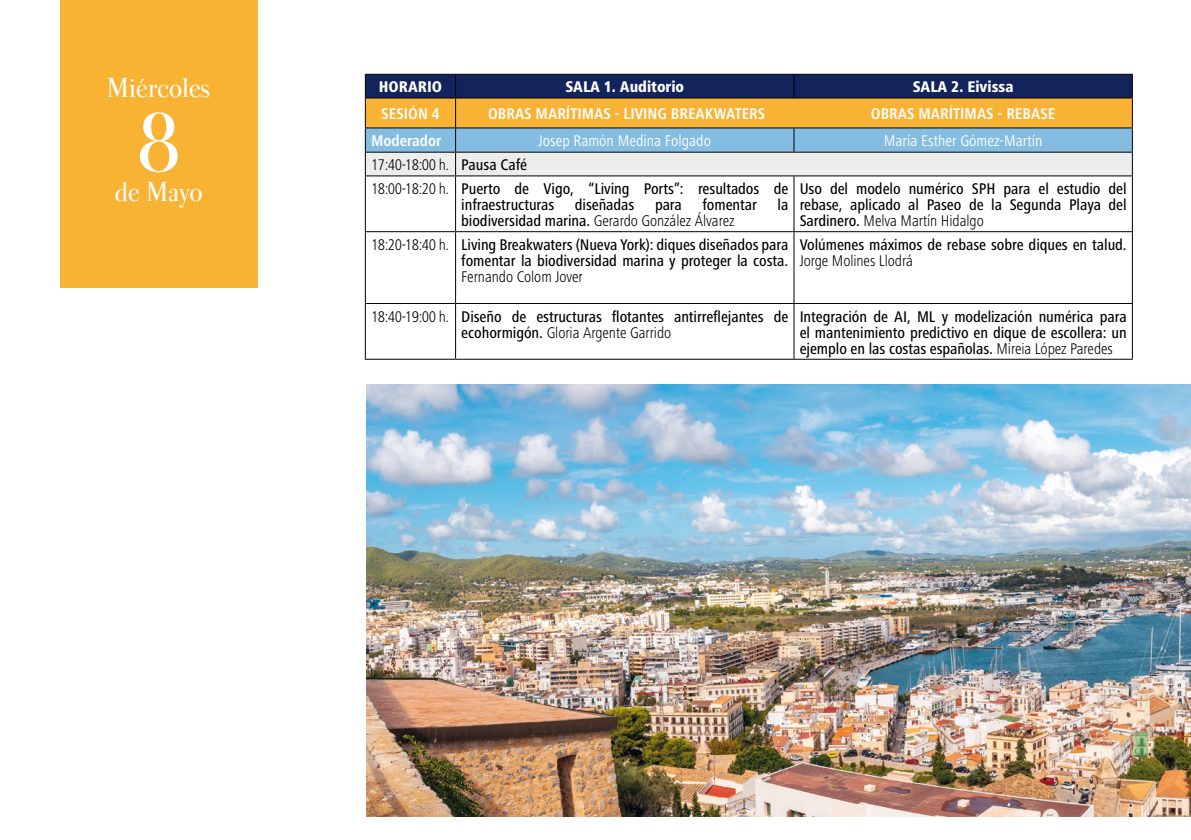
<style>
.page{position:relative;width:1191px;height:840px;background:#fff}
.page>*{position:absolute;margin:0;border:0;box-sizing:border-box;transform-origin:0 0}
.t1{font:72px "Valentina";color:#fff}
.t2{font:24px "Valentina";letter-spacing:-.005em;color:#fff}
.t3{font:500 condensed 16px/16px "Frutiger Next LT";letter-spacing:-.005em;color:#000}
.t4{font:300 condensed 16px "Frutiger Next LT";letter-spacing:-.005em;color:#000}
.t5{font:700 condensed 16px "Frutiger Next LT";color:#fff}
.t6{font:condensed 16px "Frutiger Next LT";color:#fff}
.t7{font:800 condensed 16px "Frutiger Next LT";color:#fff}
.s1{font-weight:300}
.s2{font-weight:500}
</style>
<div class="page">
<hr style="left:365px;top:176px;width:1px;height:55px;background:#000">
<hr style="left:455px;top:176px;width:1px;height:55px;background:#000">
<hr style="left:1131px;top:176px;width:1px;height:55px;background:#000">
<hr style="left:365px;top:231px;width:90px;height:1px;background:#000">
<hr style="left:365px;top:232px;width:1px;height:71px;background:#000">
<hr style="left:455px;top:231px;width:339px;height:1px;background:#000">
<hr style="left:455px;top:232px;width:1px;height:71px;background:#000">
<hr style="left:794px;top:231px;width:338px;height:1px;background:#000">
<hr style="left:1131px;top:232px;width:1px;height:71px;background:#000">
<hr style="left:365px;top:303px;width:90px;height:1px;background:#000">
<hr style="left:365px;top:304px;width:1px;height:54px;background:#000">
<hr style="left:455px;top:303px;width:339px;height:1px;background:#000">
<hr style="left:455px;top:304px;width:1px;height:54px;background:#000">
<hr style="left:794px;top:303px;width:338px;height:1px;background:#000">
<hr style="left:1131px;top:304px;width:1px;height:54px;background:#000">
<hr style="left:365px;top:358px;width:90px;height:1px;background:#000">
<hr style="left:455px;top:358px;width:339px;height:1px;background:#000">
<hr style="left:794px;top:358px;width:338px;height:1px;background:#000">
<hr style="left:793px;top:176px;width:1px;height:55px;background:#000">
<hr style="left:793px;top:232px;width:1px;height:71px;background:#000">
<hr style="left:793px;top:304px;width:1px;height:54px;background:#000">
<svg style="left:365px;top:74px;width:767px;height:102px;background:#9d9a8b"></svg>
<hr style="left:794px;top:97px;width:338px;height:1px;background:#000">
<div style="left:60px;top:0;width:198px;height:287px;background:#f8b334"></div>
<img style="left:367px;top:384px;width:824px;height:432px">
<h2 class="t2" style="left:107px;top:72px;width:105px">Miércoles</h2>
<h1 class="t1" style="left:137px;top:94px;width:46px">8</h1>
<h2 class="t2" style="left:115px;top:175px;width:89px">de Mayo</h2>
<p class="t7" style="left:379px;top:78px;width:65px">HORARIO</p>
<p class="t7" style="left:565px;top:78px;width:120px">SALA 1. Auditorio</p>
<p class="t7" style="left:912px;top:78px;width:102px">SALA 2. Eivissa</p>
<p class="t5" style="left:381px;top:105px;width:60px">SESIÓN 4</p>
<p class="t5" style="left:488px;top:105px;width:279px">OBRAS MARÍTIMAS - LIVING BREAKWATERS</p>
<p class="t5" style="left:871px;top:105px;width:186px">OBRAS MARÍTIMAS - REBASE</p>
<p class="t5" style="left:371px;top:132px;width:72px">Moderador</p>
<p class="t6" style="left:538px;top:132px;width:174px">Josep Ramón Medina Folgado</p>
<p class="t6" style="left:884px;top:132px;width:160px">María Esther Gómez-Martín</p>
<p class="t3" style="left:371px;top:153px;width:419px;line-height:23.8px"><span class="s1">17:40-18:00 h.</span> Pausa Café<br><span class="s1">18:00-18:20 h.</span> Puerto de Vigo, “Living Ports”: resultados de</p>
<p class="t3" style="left:461px;top:196px;width:94px">infraestructuras</p>
<p class="t3" style="left:575px;top:196px;width:61px">diseñadas</p>
<p class="t3" style="left:655px;top:196px;width:28px">para</p>
<p class="t3" style="left:702px;top:196px;width:56px">fomentar</p>
<p class="t3" style="left:777px;top:196px;width:12px">la</p>
<p class="t4" style="left:461px;top:212px;width:275px"><span class="s2">biodiversidad marina.</span> Gerardo González Álvarez</p>
<p class="t3" style="left:799px;top:180px;width:328px;text-align:justify">Uso del modelo numérico SPH para el estudio del rebase, aplicado al Paseo de la Segunda Playa del Sardinero. <span class="s1">Melva Martín Hidalgo</span></p>
<p class="t3" style="left:371px;top:236px;width:419px;text-align:right"><span class="s1">18:20-18:40 h.</span> Living Breakwaters (Nueva York): diques diseñados para fomentar la biodiversidad marina y proteger la costa.</p>
<p class="t4" style="left:461px;top:267px;width:123px">Fernando Colom Jover</p>
<p class="t3" style="left:799px;top:236px;width:328px">Volúmenes máximos de rebase sobre diques en talud.</p>
<p class="t4" style="left:799px;top:251px;width:115px">Jorge Molines Llodrá</p>
<p class="t3" style="left:461px;top:308px;width:328px;text-indent:-90px"><span class="s1">18:40-19:00 h.</span> Diseño de estructuras flotantes antirreflejantes de ecohormigón. <span class="s1">Gloria Argente Garrido</span></p>
<p class="t3" style="left:799px;top:308px;width:328px;text-align:justify">Integración de AI, ML y modelización numérica para el mantenimiento predictivo en dique de escollera: un ejemplo en las costas españolas. <span class="s1">Mireia López Paredes</span></p>
</div>
